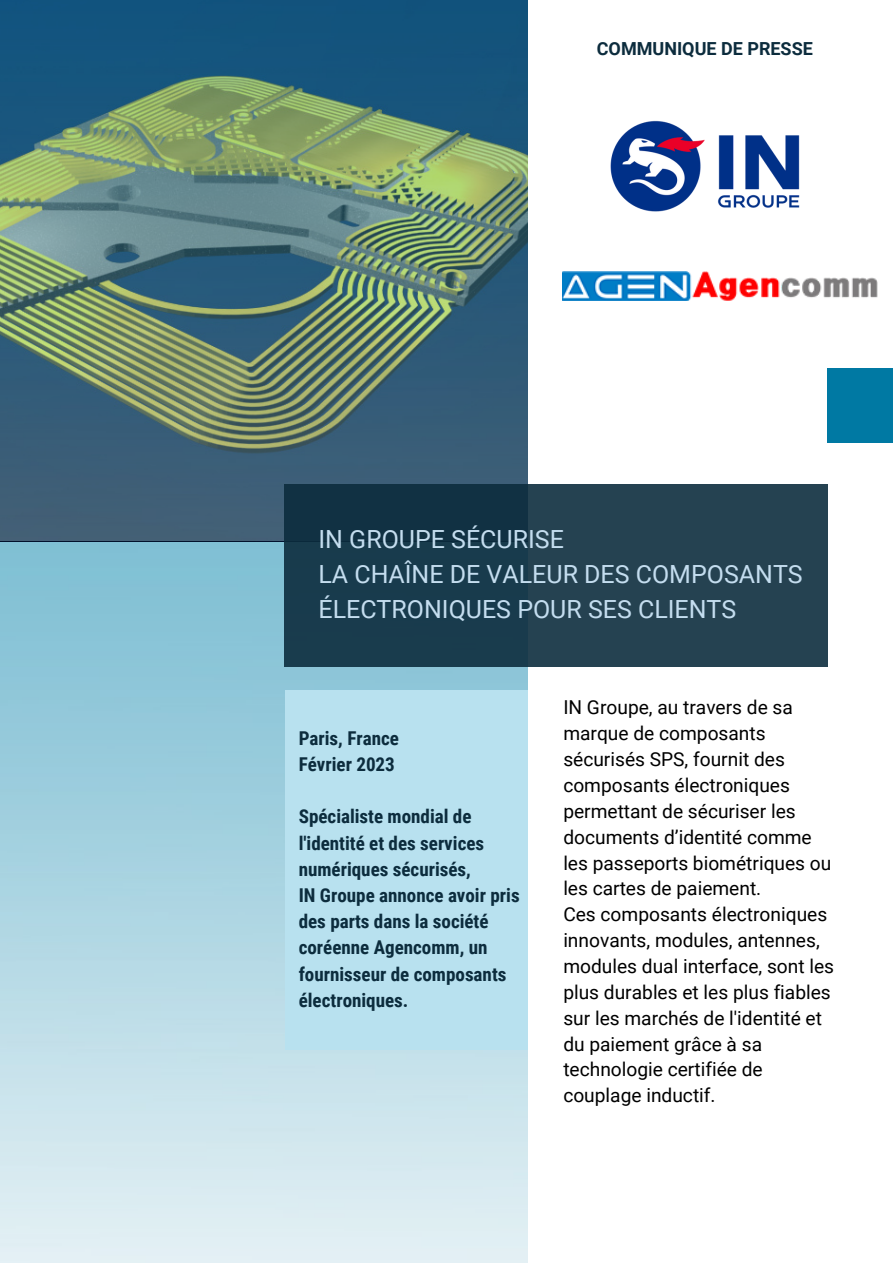
<style>
.page{position:relative;width:893px;height:1264px;background:#fff}
.page>*{position:absolute;margin:0;border:0;box-sizing:border-box;transform-origin:0 0}
.t1{font:25.05px/34.8px "Roboto";color:#c4ddef}
.t2{font:19.2px/25.8px "Roboto";color:#000}
.t3{font:700 19.05px/26.2px "Roboto Condensed";color:#0c2c3d}
.t4{font:700 18px "Roboto";color:#0c2c3d}
</style>
<div class="page">
<div style="left:827px;top:368px;width:65px;height:74px;background:#0079a3"></div>
<img style="left:610px;top:120px;width:190px;height:92px">
<img style="left:0;top:541px;width:527px;height:721px">
<div style="left:285px;top:690px;width:242px;height:359px;background:#b8e1ef"></div>
<img style="left:562px;top:271px;width:315px;height:30px">
<img style="left:0;top:0;width:527px;height:541px">
<div style="left:285px;top:484px;width:542px;height:182px;background:linear-gradient(to right,#133648,#294553)"></div>
<p class="t4" style="left:596px;top:39px;width:217px">COMMUNIQUE DE PRESSE</p>
<h1 class="t1" style="left:318px;top:522px;width:485px">IN GROUPE SÉCURISE<br>LA CHAÎNE DE VALEUR DES COMPOSANTS<br>ÉLECTRONIQUES POUR SES CLIENTS</h1>
<p class="t3" style="left:299px;top:725px;width:102px">Paris, France<br>Février 2023</p>
<p class="t3" style="left:299px;top:803px;width:222px">Spécialiste mondial de l'identité et des services numériques sécurisés,<br>IN Groupe annonce avoir pris des parts dans la société coréenne Agencomm, un fournisseur de composants électroniques.</p>
<p class="t2" style="left:563px;top:695px;width:272px">IN Groupe, au travers de sa marque de composants sécurisés SPS, fournit des composants électroniques permettant de sécuriser les documents d’identité comme les passeports biométriques ou les cartes de paiement.<br>Ces composants électroniques innovants, modules, antennes, modules dual interface, sont les plus durables et les plus fiables sur les marchés de l'identité et du paiement grâce à sa technologie certifiée de couplage inductif.</p>
</div>
